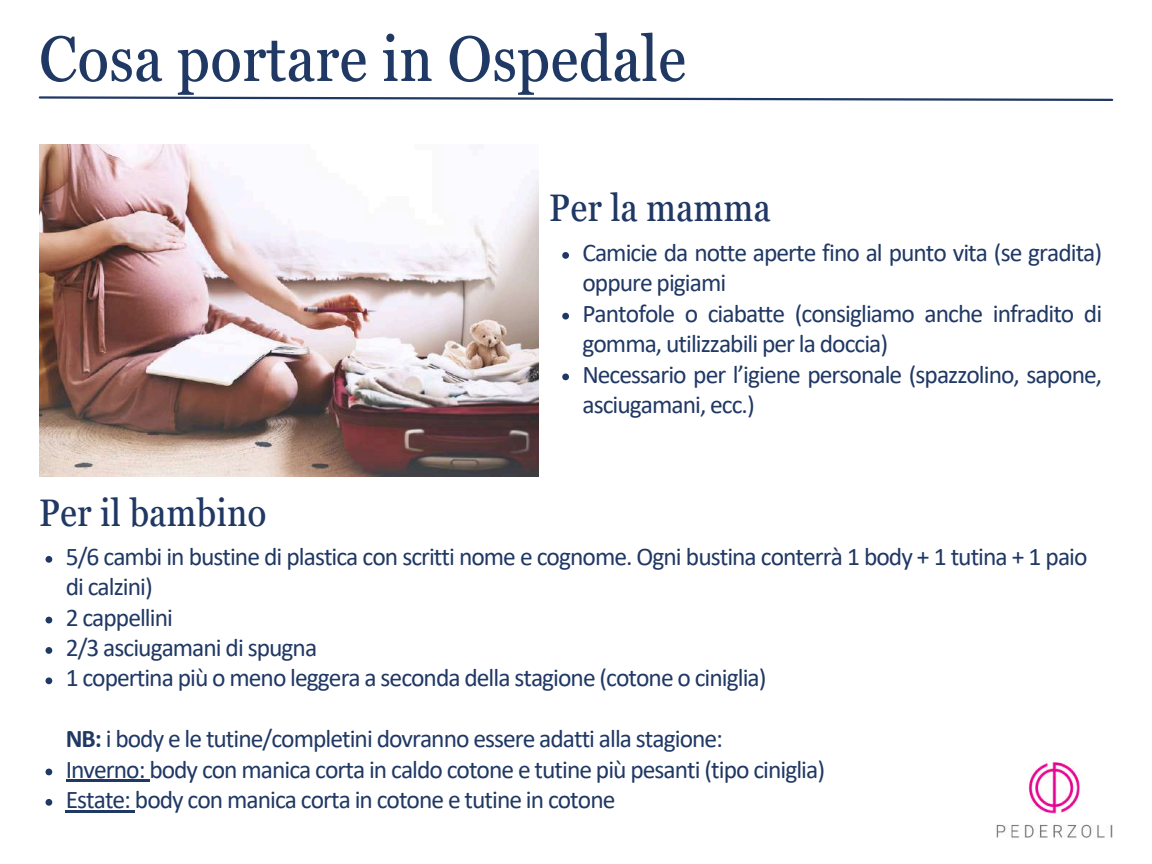
<style>
.page{position:relative;width:1152px;height:864px;background:#fff}
.page>*{position:absolute;margin:0;border:0;box-sizing:border-box;transform-origin:0 0}
.t1{font:condensed 64.05px "Georgia Pro";color:#203864}
.t2{font:condensed 38.4px "Georgia Pro";color:#203864}
.t3{font:25.5px/30.3px "Calibri";letter-spacing:-.04em;color:#203864}
.s1{font-weight:700}
</style>
<div class="page">
<svg style="left:38px;top:96px;width:1076px;height:5px"></svg>
<img style="left:996px;top:761px;width:116px;height:77px">
<svg style="left:562px;top:252px;width:7px;height:7px"></svg>
<svg style="left:562px;top:313px;width:7px;height:7px"></svg>
<svg style="left:562px;top:374px;width:7px;height:6px"></svg>
<img style="left:40px;top:145px;width:498px;height:332px">
<svg style="left:46px;top:556px;width:6px;height:7px"></svg>
<svg style="left:46px;top:617px;width:6px;height:6px"></svg>
<svg style="left:46px;top:647px;width:6px;height:7px"></svg>
<svg style="left:46px;top:677px;width:6px;height:7px"></svg>
<svg style="left:46px;top:769px;width:6px;height:6px"></svg>
<hr style="left:66px;top:780px;width:83px;height:2px;background:#203864">
<svg style="left:46px;top:799px;width:6px;height:7px"></svg>
<hr style="left:66px;top:810px;width:69px;height:2px;background:#203864">
<h1 class="t1" style="left:39px;top:22px;width:649px">Cosa portare in Ospedale</h1>
<h2 class="t2" style="left:549px;top:186px;width:223px">Per la mamma</h2>
<p class="t3" style="left:582px;top:239px;width:521px">Camicie da notte aperte fino al punto vita (se gradita) oppure pigiami<br>Pantofole o ciabatte (consigliamo anche infradito di gomma, utilizzabili per la doccia)<br>Necessario per l’igiene personale (spazzolino, sapone, asciugamani, ecc.)</p>
<h2 class="t2" style="left:39px;top:490px;width:229px">Per il bambino</h2>
<p class="t3" style="left:66px;top:543px;width:1023px">5/6 cambi in bustine di plastica con scritti nome e cognome. Ogni bustina conterrà 1 body + 1 tutina + 1 paio di calzini)<br>2 cappellini<br>2/3 asciugamani di spugna<br>1 copertina più o meno leggera a seconda della stagione (cotone o ciniglia)</p>
<p class="t3" style="left:66px;top:726px;width:761px"><span class="s1">NB:</span> i body e le tutine/completini dovranno essere adatti alla stagione:<br>Inverno: body con manica corta in caldo cotone e tutine più pesanti (tipo ciniglia)<br>Estate: body con manica corta in cotone e tutine in cotone</p>
</div>
